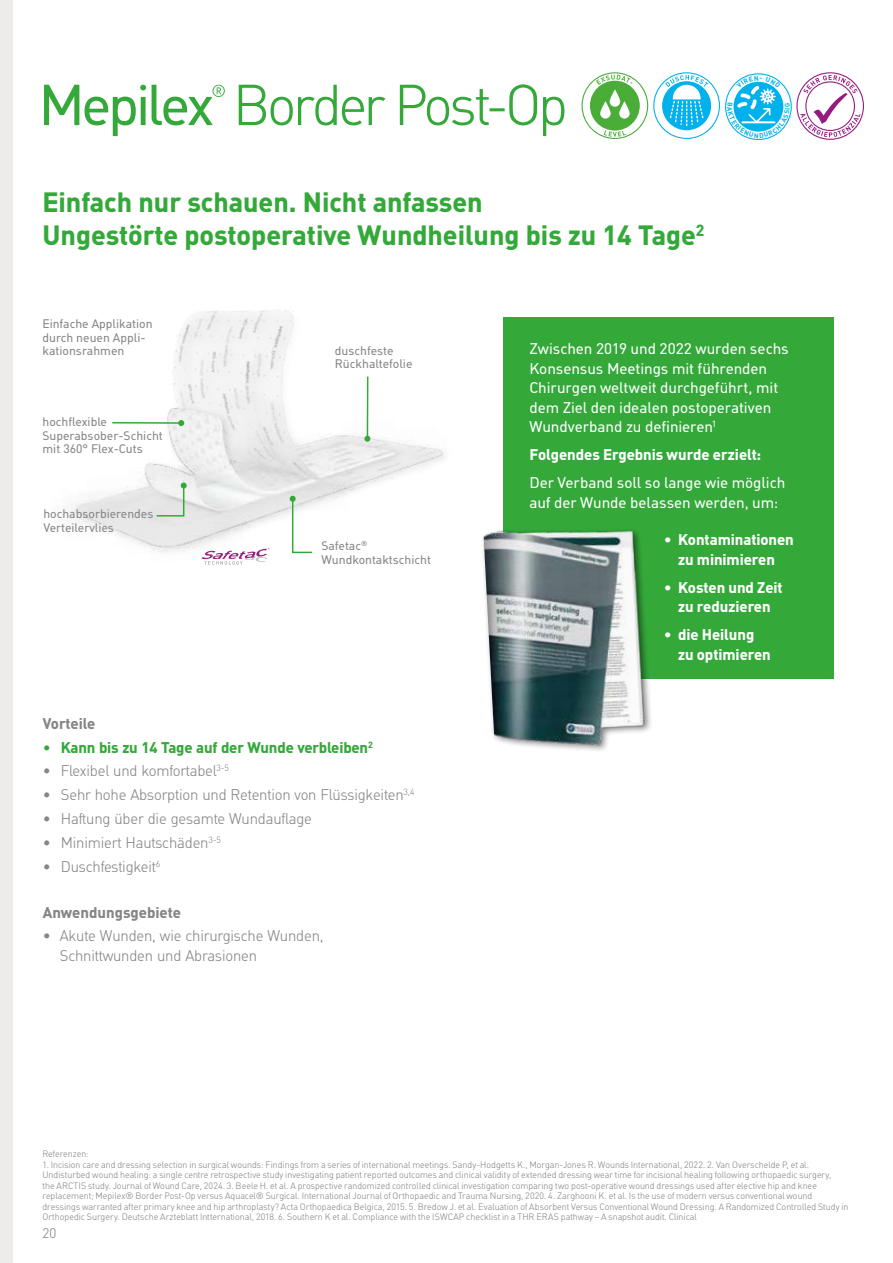
<style>
.page{position:relative;width:893px;height:1263px;background:#fff}
.page>*{position:absolute;margin:0;border:0;box-sizing:border-box;transform-origin:0 0}
.t1{font:700 27px/32.4px "MHC Din";color:#34a93a}
.t2{font:300 15px/19.5px "MHC Din";letter-spacing:-.01em;color:#878686}
.t3{font:15px/19.5px "MHC Din";letter-spacing:-.005em;color:#fff}
.t4{font:700 15px/19.5px "MHC Din";letter-spacing:-.005em;color:#fff;text-align:center}
.t5{font:700 15px "MHC Din";letter-spacing:-.01em;color:#34a93a}
.t6{font:700 15px "MHC Din";color:#878686}
.t7{font:300 13.5px "MHC Din";color:#878686}
.t8{font:12px/13.5px "MHC Din";color:#878686}
.t9{font:300 9px/10.5px "MHC Din";color:#878686}
.s1{font-weight:300}
</style>
<div class="page">
<div style="left:0;top:0;width:13px;height:1263px;background:#eeebe8"></div>
<svg style="left:44px;top:85px;width:35px;height:40px"></svg>
<svg style="left:85px;top:85px;width:61px;height:51px"></svg>
<svg style="left:239px;top:85px;width:146px;height:40px"></svg>
<svg style="left:400px;top:85px;width:89px;height:40px"></svg>
<hr style="left:490px;top:108px;width:15px;height:3px;background:#34a93a">
<svg style="left:509px;top:84px;width:28px;height:41px"></svg>
<svg style="left:543px;top:97px;width:21px;height:39px"></svg>
<svg style="left:152px;top:85px;width:73px;height:40px"></svg>
<img style="left:71px;top:310px;width:374px;height:242px">
<svg style="left:201px;top:548px;width:69px;height:17px"></svg>
<hr style="left:367px;top:377px;width:1px;height:62px;background:#34a93a">
<svg style="left:364px;top:436px;width:6px;height:6px"></svg>
<hr style="left:112px;top:422px;width:69px;height:2px;background:#34a93a">
<svg style="left:178px;top:420px;width:6px;height:6px"></svg>
<svg style="left:155px;top:482px;width:32px;height:35px"></svg>
<svg style="left:290px;top:496px;width:24px;height:58px"></svg>
<div style="left:503px;top:317px;width:330px;height:361px;background:#34a93a"></div>
<img style="left:483px;top:530px;width:185px;height:221px">
<svg style="left:581px;top:72px;width:283px;height:68px"></svg>
<h1 class="t1" style="left:43px;top:186px;width:663px">Einfach nur schauen. Nicht anfassen<br>Ungestörte postoperative Wundheilung bis zu 14 Tage<sup>2</sup></h1>
<h3 class="t8" style="left:43px;top:317px;width:112px">Einfache Applikation durch neuen Appli&shy;kationsrahmen</h3>
<h3 class="t8" style="left:43px;top:415px;width:122px">hochflexible<br>Superabsober-Schicht mit 360° Flex-Cuts</h3>
<h3 class="t8" style="left:43px;top:507px;width:112px">hochabsorbierendes<br>Verteilervlies</h3>
<h3 class="t8" style="left:335px;top:344px;width:79px">duschfeste<br>Rückhaltefolie</h3>
<h2 class="t3" style="left:529px;top:339px;width:261px">Zwischen 2019 und 2022 wurden sechs Konsensus Meetings mit führenden Chirurgen weltweit durchgeführt, mit dem Ziel den idealen postoperativen Wundverband zu definieren<sup>1</sup></h2>
<h2 class="t4" style="left:529px;top:445px;width:233px">Folgendes Ergebnis wurde erzielt:</h2>
<h2 class="t3" style="left:529px;top:473px;width:257px">Der Verband soll so lange wie möglich auf der Wunde belassen werden, um:</h2>
<h2 class="t4" style="left:664px;top:530px;width:131px">• Kontaminationen zu minimieren</h2>
<h2 class="t4" style="left:664px;top:577px;width:120px">• Kosten und Zeit zu reduzieren</h2>
<h2 class="t4" style="left:678px;top:625px;width:94px;text-align:left;text-indent:-14px">• die Heilung zu optimieren</h2>
<h3 class="t8" style="left:321px;top:539px;width:111px">Safetac<sup>®<br></sup>Wundkontaktschicht</h3>
<h2 class="t6" style="left:43px;top:714px;width:54px">Vorteile</h2>
<h2 class="t5" style="left:43px;top:738px;width:332px"><span class="s1">•</span> Kann bis zu 14 Tage auf der Wunde verbleiben<sup>2</sup></h2>
<h2 class="t2" style="left:43px;top:761px;width:188px">• Flexibel und komfortabel<sup>3-5</sup></h2>
<h2 class="t2" style="left:43px;top:785px;width:373px">• Sehr hohe Absorption und Retention von Flüssigkeiten<sup>3,4</sup></h2>
<h2 class="t2" style="left:43px;top:808px;width:271px">• Haftung über die gesamte Wundauflage</h2>
<h2 class="t2" style="left:43px;top:832px;width:179px">• Minimiert Hautschäden<sup>3-5</sup></h2>
<h2 class="t2" style="left:43px;top:856px;width:119px">• Duschfestigkeit<sup>6</sup></h2>
<h2 class="t6" style="left:43px;top:903px;width:140px">Anwendungsgebiete</h2>
<h2 class="t2" style="left:60px;top:926px;width:265px;text-indent:-17px">• Akute Wunden, wie chirurgische Wunden,<br>Schnittwunden und Abrasionen</h2>
<p class="t9" style="left:43px;top:1149px;width:48px">Referenzen:</p>
<p class="t9" style="left:43px;top:1159px;width:807px">1. Incision care and dressing selection in surgical wounds: Findings from a series of international meetings. Sandy-Hodgetts K., Morgan-Jones R. Wounds International, 2022. 2. Van Overschelde P, et al.<br>Undisturbed wound healing: a single centre retrospective study investigating patient reported outcomes and clinical validity of extended dressing wear time for incisional healing following orthopaedic surgery,<br>the ARCTIS study. Journal of Wound Care, 2024. 3. Beele H. et al. A prospective randomized controlled clinical investigation comparing two post-operative wound dressings used after elective hip and knee replacement; Mepilex® Border Post-Op versus Aquacel® Surgical. International Journal of Orthopaedic and Trauma Nursing, 2020. 4. Zarghooni K. et al. Is the use of modern versus conventional wound dressings warranted after primary knee and hip arthroplasty? Acta Orthopaedica Belgica, 2015. 5. Bredow J. et al. Evaluation of Absorbent Versus Conventional Wound Dressing. A Randomized Controlled Study in Orthopedic Surgery. Deutsche Arzteblatt Intternational, 2018. 6. Southern K et al. Compliance with the ISWCAP checklist in a THR ERAS pathway – A snapshot audit. Clinical</p>
<h3 class="t7" style="left:43px;top:1225px;width:15px">20</h3>
</div>
